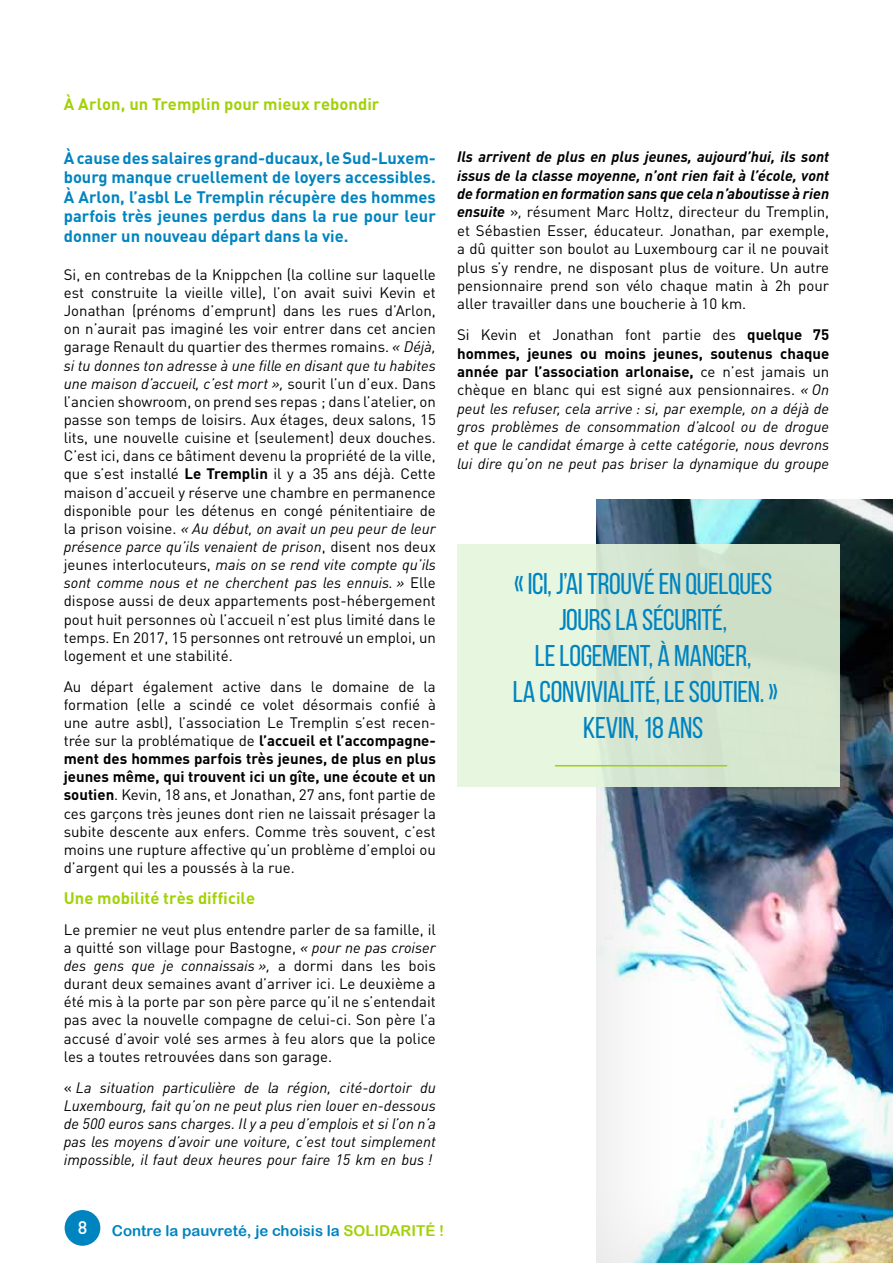
<style>
.page{position:relative;width:893px;height:1263px;background:#fff}
.page>*{position:absolute;margin:0;border:0;box-sizing:border-box;transform-origin:0 0}
.t1{font:30px/36px "Bebas Neue";letter-spacing:-.01em;color:#0084c0;text-align:center}
.t2{font:500 18px "DIN Pro";color:#fff}
.t3{font:700 16.5px/19.6px "DIN Pro";color:#0084c0;text-align:justify}
.t4{font:700 16.5px "DIN Pro";letter-spacing:.005em;color:#a3d109}
.t5{font:15px/18.1px "DIN Pro";color:#000;text-align:justify}
.t6{font:italic 15px/18.3px "DIN Pro";color:#000;text-align:justify}
.t7{font:15px "Arial Rounded MT Bold";color:#0084c0}
.s1{font-style:italic}
.s2{font-weight:700}
.s3{font-style:normal}
.s4{font-weight:700;font-style:italic}
.s5{font-weight:700;font-style:normal}
.s6{color:#a3d109}
</style>
<div class="page">
<div style="left:65px;top:1210px;width:35px;height:36px;background:#0084c0;border-radius:50%"></div>
<div style="left:455px;top:498px;width:438px;height:765px;background:#000;opacity:.1"></div>
<div style="left:457px;top:544px;width:383px;height:243px;background:linear-gradient(to right,#e9f8e1,#ccddc6)"></div>
<hr style="left:555px;top:765px;width:172px;height:1px;background:#a3d109">
<p class="t4" style="left:64px;top:91px;width:317px">À Arlon, un Tremplin pour mieux rebondir</p>
<p class="t3" style="left:64px;top:146px;width:374px">À cause des salaires grand-ducaux, le Sud-Luxem&shy;bourg manque cruellement de loyers accessibles.<br>À Arlon, l’asbl Le Tremplin récupère des hommes parfois très jeunes perdus dans la rue pour leur donner un nouveau départ dans la vie.</p>
<p class="t5" style="left:64px;top:264px;width:374px">Si, en contrebas de la Knippchen (la colline sur laquelle est construite la vieille ville), l’on avait suivi Kevin et Jonathan (prénoms d’emprunt) dans les rues d’Arlon, on n’aurait pas imaginé les voir entrer dans cet ancien garage Renault du quartier des thermes romains. <span class="s1">« Déjà, si tu donnes ton adresse à une fille en disant que tu habites une maison d’accueil, c’est mort »,</span> sourit l’un d’eux. Dans l’ancien showroom, on prend ses repas ; dans l’atelier, on passe son temps de loisirs. Aux étages, deux salons, 15 lits, une nouvelle cuisine et (seulement) deux douches.<br>C’est ici, dans ce bâtiment devenu la propriété de la ville, que s’est installé <span class="s2">Le Tremplin</span> il y a 35 ans déjà. Cette maison d’accueil y réserve une chambre en permanence disponible pour les détenus en congé pénitentiaire de la prison voisine. <span class="s1">« Au début, on avait un peu peur de leur présence parce qu’ils venaient de prison</span>, disent nos deux jeunes interlocuteurs, <span class="s1">mais on se rend vite compte qu’ils sont comme nous et ne cherchent pas les ennuis. »</span> Elle dispose aussi de deux appartements post-hébergement pout huit personnes où l’accueil n’est plus limité dans le temps. En 2017, 15 personnes ont retrouvé un emploi, un logement et une stabilité.</p>
<p class="t5" style="left:64px;top:676px;width:374px">Au départ également active dans le domaine de la formation (elle a scindé ce volet désormais confié à une autre asbl), l’association Le Tremplin s’est recen&shy;trée sur la problématique de <span class="s2">l’accueil et l’accompagne&shy;ment des hommes parfois très jeunes, de plus en plus jeunes même, qui trouvent ici un gîte, une écoute et un soutien</span>. Kevin, 18 ans, et Jonathan, 27 ans, font partie de ces garçons très jeunes dont rien ne laissait présager la subite descente aux enfers. Comme très souvent, c’est moins une rupture affective qu’un problème d’emploi ou d’argent qui les a poussés à la rue.</p>
<p class="t4" style="left:64px;top:884px;width:193px">Une mobilité très difficile</p>
<p class="t5" style="left:64px;top:919px;width:374px">Le premier ne veut plus entendre parler de sa famille, il a quitté son village pour Bastogne, <span class="s1">« pour ne pas croiser des gens que je connaissais »,</span> a dormi dans les bois durant deux semaines avant d’arriver ici. Le deuxième a été mis à la porte par son père parce qu’il ne s’entendait pas avec la nouvelle compagne de celui-ci. Son père l’a accusé d’avoir volé ses armes à feu alors que la police les a toutes retrouvées dans son garage.</p>
<p class="t6" style="left:64px;top:1077px;width:374px"><span class="s3">«</span> La situation particulière de la région, cité-dortoir du Luxembourg, fait qu’on ne peut plus rien louer en-dessous de 500 euros sans charges. Il y a peu d’emplois et si l’on n’a pas les moyens d’avoir une voiture, c’est tout simplement impossible, il faut deux heures pour faire 15 km en bus !</p>
<p class="t5" style="left:457px;top:146px;width:374px"><span class="s4">Ils arrivent de plus en plus jeunes, aujourd’hui, ils sont issus de la classe moyenne, n’ont rien fait à l’école, vont de formation en formation sans que cela n’aboutisse à rien ensuite</span> »<span class="s1">,</span> résument Marc Holtz, directeur du Tremplin, et Sébastien Esser, éducateur. Jonathan, par exemple, a dû quitter son boulot au Luxembourg car il ne pouvait plus s’y rendre, ne disposant plus de voiture. Un autre pensionnaire prend son vélo chaque matin à 2h pour aller travailler dans une boucherie à 10 km.</p>
<p class="t6" style="left:457px;top:324px;width:374px"><span class="s3">Si Kevin et Jonathan font partie des</span> <span class="s5">quelque 75 hommes, jeunes ou moins jeunes, soutenus chaque année par l’association arlonaise,</span> <span class="s3">ce n’est jamais un chèque en blanc qui est signé aux pensionnaires.</span> « On peut les refuser, cela arrive : si, par exemple, on a déjà de gros problèmes de consommation d’alcool ou de drogue et que le candidat émarge à cette catégorie, nous devrons lui dire qu’on ne peut pas briser la dynamique du groupe</p>
<h1 class="t1" style="left:513px;top:566px;width:267px">« ICI, J’AI TROUVÉ EN QUELQUES<br>JOURS LA SÉCURITÉ,<br>LE LOGEMENT, À MANGER,<br>LA CONVIVIALITÉ, LE SOUTIEN. »<br>KEVIN, 18 ANS</h1>
<p class="t2" style="left:78px;top:1213px;width:11px">8</p>
<p class="t7" style="left:112px;top:1221px;width:334px">Contre la pauvreté, je choisis la <span class="s6">SOLIDARITÉ !</span></p>
</div>
